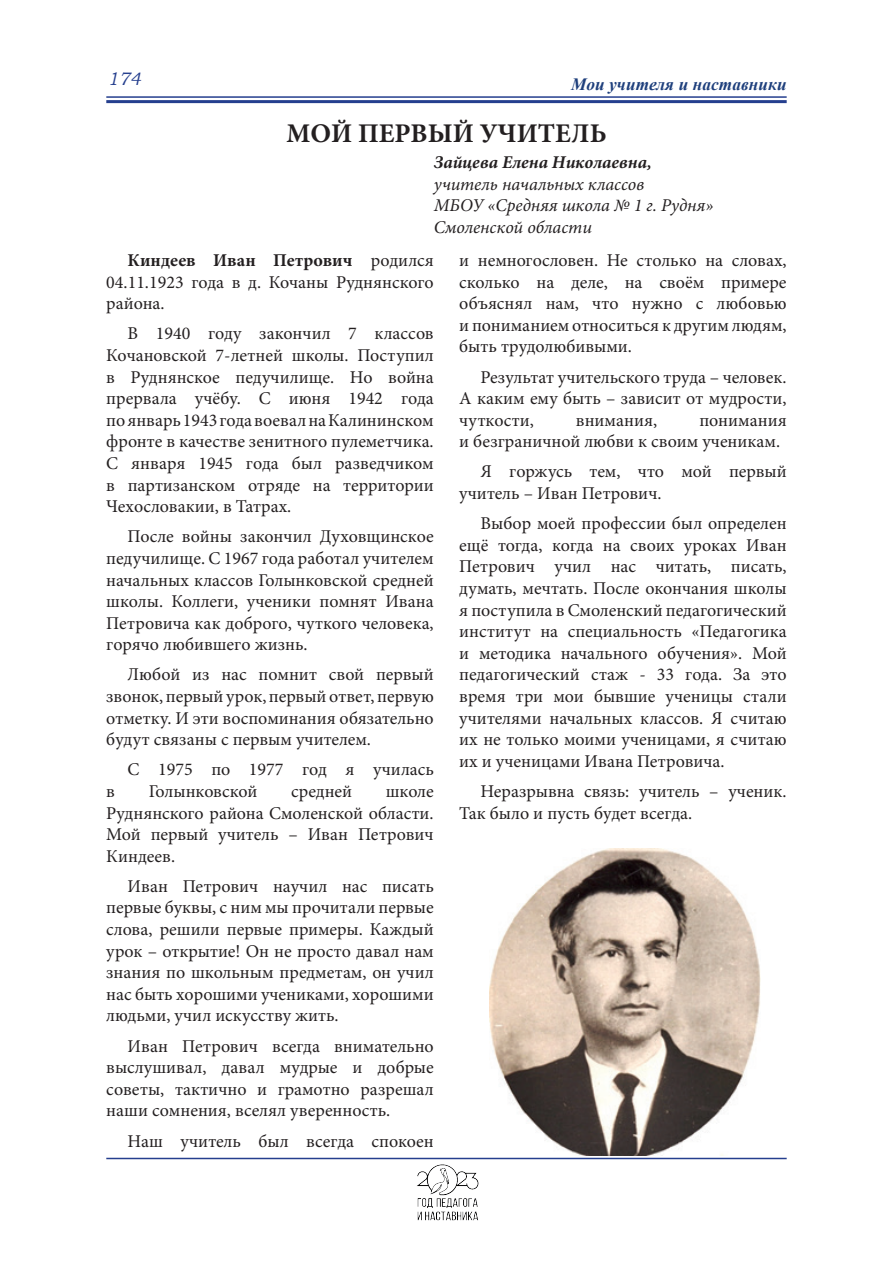
<style>
.page{position:relative;width:893px;height:1263px;background:#fff}
.page>*{position:absolute;margin:0;border:0;box-sizing:border-box;transform-origin:0 0}
.t1{font:700 27px "Minion Pro";color:#231f20}
.t2{font:18px/21.6px "Minion Pro";color:#231f20;text-align:justify}
.t3{font:italic 18px/21.6px "Minion Pro";color:#231f20}
.t4{font:italic 700 18px "Minion Pro";color:#231f20}
.t5{font:italic 18px "Bookman Old Style";color:#253f8e}
.t6{font:italic 700 17.25px "Times New Roman";letter-spacing:.005em;color:#1e3f7c}
.s1{font-weight:700}
</style>
<div class="page">
<hr style="left:106px;top:96px;width:681px;height:2px;background:#253f8e">
<hr style="left:106px;top:100px;width:681px;height:3px;background:#253f8e">
<img style="left:383px;top:1159px;width:127px;height:62px">
<hr style="left:106px;top:1158px;width:681px;height:1px;background:#253f8e">
<img style="left:489px;top:848px;width:271px;height:308px">
<p class="t5" style="left:108px;top:66px;width:35px">174</p>
<p class="t6" style="left:571px;top:72px;width:217px">Мои учителя и наставники</p>
<h1 class="t1" style="left:286px;top:114px;width:322px">МОЙ ПЕРВЫЙ УЧИТЕЛЬ</h1>
<p class="t4" style="left:434px;top:149px;width:219px">Зайцева Елена Николаевна,</p>
<p class="t3" style="left:434px;top:173px;width:281px">учитель начальных классов<br>МБОУ «Средняя школа № 1 г. Рудня»<br>Смоленской области</p>
<p class="t2" style="left:106px;top:250px;width:329px;text-indent:21px"><span class="s1">Киндеев Иван Петрович</span> родился 04.11.1923 года в д. Кочаны Руднянского района.</p>
<p class="t2" style="left:106px;top:323px;width:329px;text-indent:21px">В 1940 году закончил 7 классов Кочановской 7-летней школы. Поступил в Руднянское педучилище. Но война прервала учёбу. С июня 1942 года по январь 1943 года воевал на Калининском фронте в качестве зенитного пулеметчика.<br>С января 1945 года был разведчиком в партизанском отряде на территории Чехословакии, в Татрах.</p>
<p class="t2" style="left:106px;top:526px;width:329px;text-indent:21px">После войны закончил Духовщинское педучилище. С 1967 года работал учителем начальных классов Голынковской средней школы. Коллеги, ученики помнят Ивана Петровича как доброго, чуткого человека, горячо любившего жизнь.</p>
<p class="t2" style="left:106px;top:664px;width:329px;text-indent:21px">Любой из нас помнит свой первый звонок, первый урок, первый ответ, первую отметку. И эти воспоминания обязательно будут связаны с первым учителем.</p>
<p class="t2" style="left:128px;top:759px;width:308px">С 1975 по 1977 год я училась</p>
<p class="t2" style="left:106px;top:780px;width:10px">в</p>
<p class="t2" style="left:149px;top:780px;width:110px">Голынковской</p>
<p class="t2" style="left:291px;top:780px;width:62px">средней</p>
<p class="t2" style="left:106px;top:780px;width:329px;text-indent:279px">школе Руднянского района Смоленской области.<br>Мой первый учитель – Иван Петрович Киндеев.</p>
<p class="t2" style="left:106px;top:875px;width:329px;text-indent:21px">Иван Петрович научил нас писать первые буквы, с ним мы прочитали первые слова, решили первые примеры. Каждый урок – открытие! Он не просто давал нам знания по школьным предметам, он учил нас быть хорошими учениками, хорошими людьми, учил искусству жить.</p>
<p class="t2" style="left:106px;top:1035px;width:329px;text-indent:21px">Иван Петрович всегда внимательно выслушивал, давал мудрые и добрые советы, тактично и грамотно разрешал наши сомнения, вселял уверенность.</p>
<p class="t2" style="left:128px;top:1130px;width:308px">Наш учитель был всегда спокоен</p>
<p class="t2" style="left:459px;top:250px;width:329px">и немногословен. Не столько на словах, сколько на деле, на своём примере объяснял нам, что нужно с любовью и пониманием относиться к другим людям, быть трудолюбивыми.</p>
<p class="t2" style="left:459px;top:366px;width:329px;text-indent:21px">Результат учительского труда – человек.<br>А каким ему быть – зависит от мудрости, чуткости,</p>
<p class="t2" style="left:459px;top:409px;width:329px;text-indent:240px">понимания и безграничной любви к своим ученикам.</p>
<p class="t2" style="left:459px;top:461px;width:329px;text-indent:21px">Я горжусь тем, что мой первый учитель – Иван Петрович.</p>
<p class="t2" style="left:459px;top:513px;width:329px;text-indent:21px">Выбор моей профессии был определен ещё тогда, когда на своих уроках Иван Петрович учил нас читать, писать, думать, мечтать. После окончания школы я поступила в Смоленский педагогический институт на специальность «Педагогика и методика начального обучения». Мой педагогический стаж - 33 года. За это время три мои бывшие ученицы стали учителями начальных классов. Я считаю их не только моими ученицами, я считаю их и ученицами Ивана Петровича.</p>
<p class="t2" style="left:459px;top:780px;width:329px;text-indent:21px">Неразрывна связь: учитель – ученик.<br>Так было и пусть будет всегда.</p>
<p class="t2" style="left:576px;top:409px;width:83px">внимания,</p>
</div>
